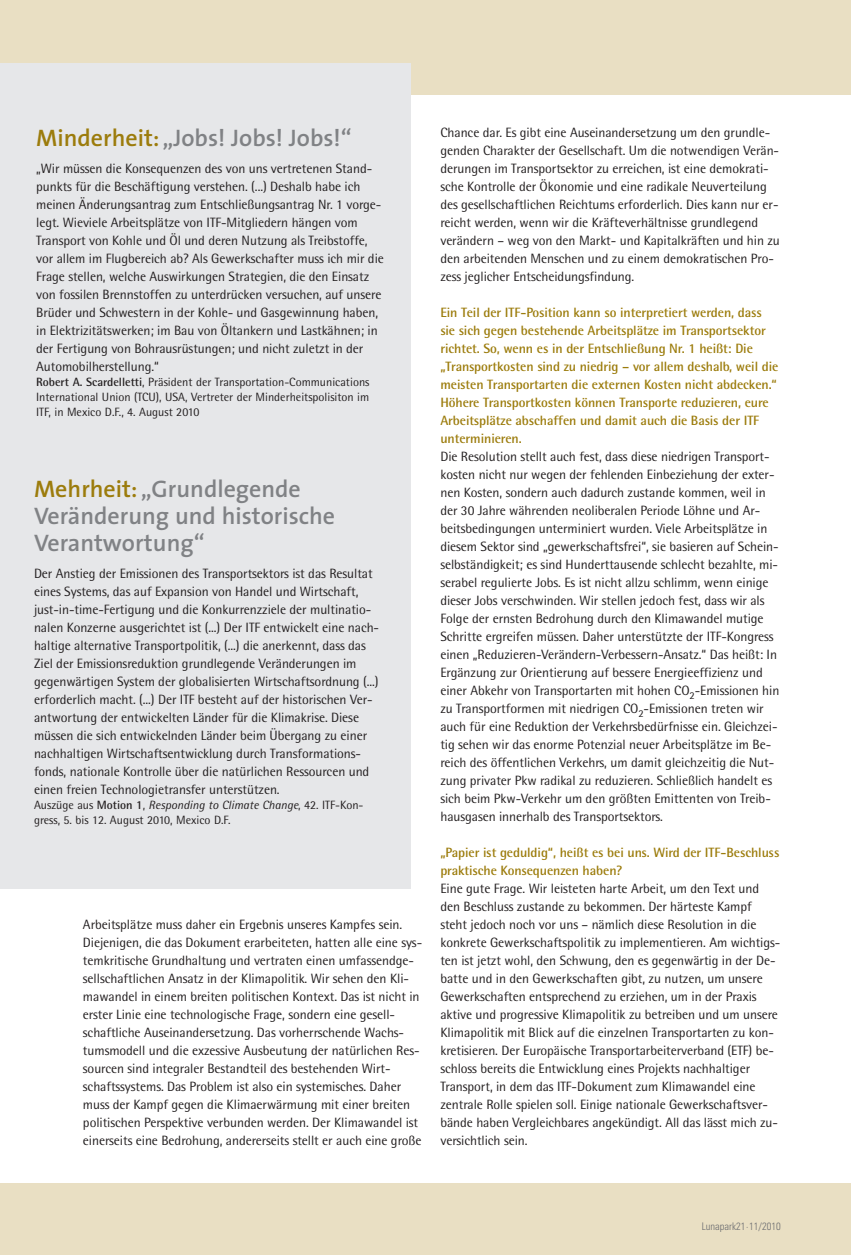
<style>
.page{position:relative;width:851px;height:1255px;background:#fff}
.page>*{position:absolute;margin:0;border:0;box-sizing:border-box;transform-origin:0 0}
.t1{font:600 24px/27px "The Sans";color:#808285}
.t2{font:13.5px/18px "Rotis Semi Sans";letter-spacing:-.005em;color:#231f20}
.t3{font:700 13.5px/18px "Rotis Semi Sans";letter-spacing:-.005em;color:#9c7c0c}
.t4{font:12px/15px "Rotis Semi Sans";color:#231f20;text-align:justify}
.t5{font:300 condensed 10.5px "Univers";color:#6c6d70}
.s1{color:#9c7c0c}
.s2{font-weight:700}
.s3{font-style:italic}
</style>
<div class="page">
<div style="left:0;top:0;width:850px;height:1254px;background:#e9dfc3"></div>
<div style="left:0;top:96px;width:850px;height:1086px;background:#fff"></div>
<div style="left:0;top:64px;width:410px;height:825px;background:#e6e7e9"></div>
<h1 class="t1" style="left:36px;top:126px;width:317px"><span class="s1">Minderheit:</span> „Jobs! Jobs! Jobs!“</h1>
<p class="t2" style="left:36px;top:160px;width:349px">„Wir müssen die Konsequenzen des von uns vertretenen Stand&shy;punkts für die Beschäftigung verstehen. (...) Deshalb habe ich meinen Änderungsantrag zum Entschließungsantrag Nr. 1 vorge&shy;legt. Wieviele Arbeitsplätze von ITF-Mitgliedern hängen vom Transport von Kohle und Öl und deren Nutzung als Treibstoffe, vor allem im Flugbereich ab? Als Gewerkschafter muss ich mir die Frage stellen, welche Auswirkungen Strategien, die den Einsatz von fossilen Brennstoffen zu unterdrücken versuchen, auf unsere Brüder und Schwestern in der Kohle- und Gasgewinnung haben, in Elektrizitätswerken; im Bau von Öltankern und Lastkähnen; in der Fertigung von Bohrausrüstungen; und nicht zuletzt in der Automobilherstellung.“</p>
<p class="t4" style="left:36px;top:375px;width:335px"><span class="s2">Robert A. Scardelletti</span>, Präsident der Transportation-Communications International Union (TCU), USA, Vertreter der Minderheitspolisiton im ITF, in Mexico D.F., 4. August 2010</p>
<h1 class="t1" style="left:34px;top:477px;width:303px"><span class="s1">Mehrheit:</span> „Grundlegende<br>Veränderung und historische<br>Verantwortung“</h1>
<p class="t2" style="left:34px;top:565px;width:346px">Der Anstieg der Emissionen des Transportsektors ist das Resultat eines Systems, das auf Expansion von Handel und Wirtschaft, just-in-time-Fertigung und die Konkurrenzziele der multinatio&shy;nalen Konzerne ausgerichtet ist (...) Der ITF entwickelt eine nach&shy;haltige alternative Transportpolitik, (...) die anerkennt, dass das Ziel der Emissionsreduktion grundlegende Veränderungen im gegenwärtigen System der globalisierten Wirtschaftsordnung (...) erforderlich macht. (...) Der ITF besteht auf der historischen Ver&shy;antwortung der entwickelten Länder für die Klimakrise. Diese müssen die sich entwickelnden Länder beim Übergang zu einer nachhaltigen Wirtschaftsentwicklung durch Transformations&shy;fonds, nationale Kontrolle über die natürlichen Ressourcen und einen freien Technologietransfer unterstützen.</p>
<p class="t4" style="left:34px;top:798px;width:331px">Auszüge aus <span class="s2">Motion 1</span>, <span class="s3">Responding to Climate Change</span>, 42. ITF-Kon&shy;gress, 5. bis 12. August 2010, Mexico D.F.</p>
<p class="t2" style="left:83px;top:917px;width:340px">Arbeitsplätze muss daher ein Ergebnis unseres Kampfes sein.<br>Diejenigen, die das Dokument erarbeiteten, hatten alle eine sys&shy;temkritische Grundhaltung und vertraten einen umfassendge&shy;sellschaftlichen Ansatz in der Klimapolitik. Wir sehen den Kli&shy;mawandel in einem breiten politischen Kontext. Das ist nicht in erster Linie eine technologische Frage, sondern eine gesell&shy;schaftliche Auseinandersetzung. Das vorherrschende Wachs&shy;tumsmodell und die exzessive Ausbeutung der natürlichen Res&shy;sourcen sind integraler Bestandteil des bestehenden Wirt&shy;schaftssystems. Das Problem ist also ein systemisches. Daher muss der Kampf gegen die Klimaerwärmung mit einer breiten politischen Perspektive verbunden werden. Der Klimawandel ist einerseits eine Bedrohung, andererseits stellt er auch eine große</p>
<p class="t2" style="left:440px;top:125px;width:341px">Chance dar. Es gibt eine Auseinandersetzung um den grundle&shy;genden Charakter der Gesellschaft. Um die notwendigen Verän&shy;derungen im Transportsektor zu erreichen, ist eine demokrati&shy;sche Kontrolle der Ökonomie und eine radikale Neuverteilung des gesellschaftlichen Reichtums erforderlich. Dies kann nur er&shy;reicht werden, wenn wir die Kräfteverhältnisse grundlegend verändern – weg von den Markt- und Kapitalkräften und hin zu den arbeitenden Menschen und zu einem demokratischen Pro&shy;zess jeglicher Entscheidungsfindung.</p>
<p class="t3" style="left:440px;top:305px;width:339px">Ein Teil der ITF-Position kann so interpretiert werden, dass sie sich gegen bestehende Arbeitsplätze im Transportsektor richtet. So, wenn es in der Entschließung Nr. 1 heißt: Die „Transportkosten sind zu niedrig – vor allem deshalb, weil die meisten Transportarten die externen Kosten nicht abdecken.“ Höhere Transportkosten können Transporte reduzieren, eure Arbeitsplätze abschaffen und damit auch die Basis der ITF unterminieren.</p>
<p class="t2" style="left:440px;top:449px;width:340px">Die Resolution stellt auch fest, dass diese niedrigen Transport&shy;kosten nicht nur wegen der fehlenden Einbeziehung der exter&shy;nen Kosten, sondern auch dadurch zustande kommen, weil in der 30 Jahre währenden neoliberalen Periode Löhne und Ar&shy;beitsbedingungen unterminiert wurden. Viele Arbeitsplätze in diesem Sektor sind „gewerkschaftsfrei“, sie basieren auf Schein&shy;selbständigkeit; es sind Hunderttausende schlecht bezahlte, mi&shy;serabel regulierte Jobs. Es ist nicht allzu schlimm, wenn einige dieser Jobs verschwinden. Wir stellen jedoch fest, dass wir als Folge der ernsten Bedrohung durch den Klimawandel mutige Schritte ergreifen müssen. Daher unterstützte der ITF-Kongress einen „Reduzieren-Verändern-Verbessern-Ansatz.“ Das heißt: In Ergänzung zur Orientierung auf bessere Energieeffizienz und einer Abkehr von Transportarten mit hohen CO<sub>2</sub>-Emissionen hin zu Transportformen mit niedrigen CO<sub>2</sub>-Emissionen treten wir auch für eine Reduktion der Verkehrsbedürfnisse ein. Gleichzei&shy;tig sehen wir das enorme Potenzial neuer Arbeitsplätze im Be&shy;reich des öffentlichen Verkehrs, um damit gleichzeitig die Nut&shy;zung privater Pkw radikal zu reduzieren. Schließlich handelt es sich beim Pkw-Verkehr um den größten Emittenten von Treib&shy;hausgasen innerhalb des Transportsektors.</p>
<p class="t3" style="left:440px;top:845px;width:340px">„Papier ist geduldig“, heißt es bei uns. Wird der ITF-Beschluss praktische Konsequenzen haben?</p>
<p class="t2" style="left:440px;top:881px;width:341px">Eine gute Frage. Wir leisteten harte Arbeit, um den Text und den Beschluss zustande zu bekommen. Der härteste Kampf steht jedoch noch vor uns – nämlich diese Resolution in die konkrete Gewerkschaftspolitik zu implementieren. Am wichtigs&shy;ten ist jetzt wohl, den Schwung, den es gegenwärtig in der De&shy;batte und in den Gewerkschaften gibt, zu nutzen, um unsere Gewerkschaften entsprechend zu erziehen, um in der Praxis aktive und progressive Klimapolitik zu betreiben und um unsere Klimapolitik mit Blick auf die einzelnen Transportarten zu kon&shy;kretisieren. Der Europäische Transportarbeiterverband (ETF) be&shy;schloss bereits die Entwicklung eines Projekts nachhaltiger Transport, in dem das ITF-Dokument zum Klimawandel eine zentrale Rolle spielen soll. Einige nationale Gewerkschaftsver&shy;bände haben Vergleichbares angekündigt. All das lässt mich zu&shy;versichtlich sein.</p>
<p class="t5" style="left:701px;top:1222px;width:80px">Lunapark21·11/2010</p>
</div>
